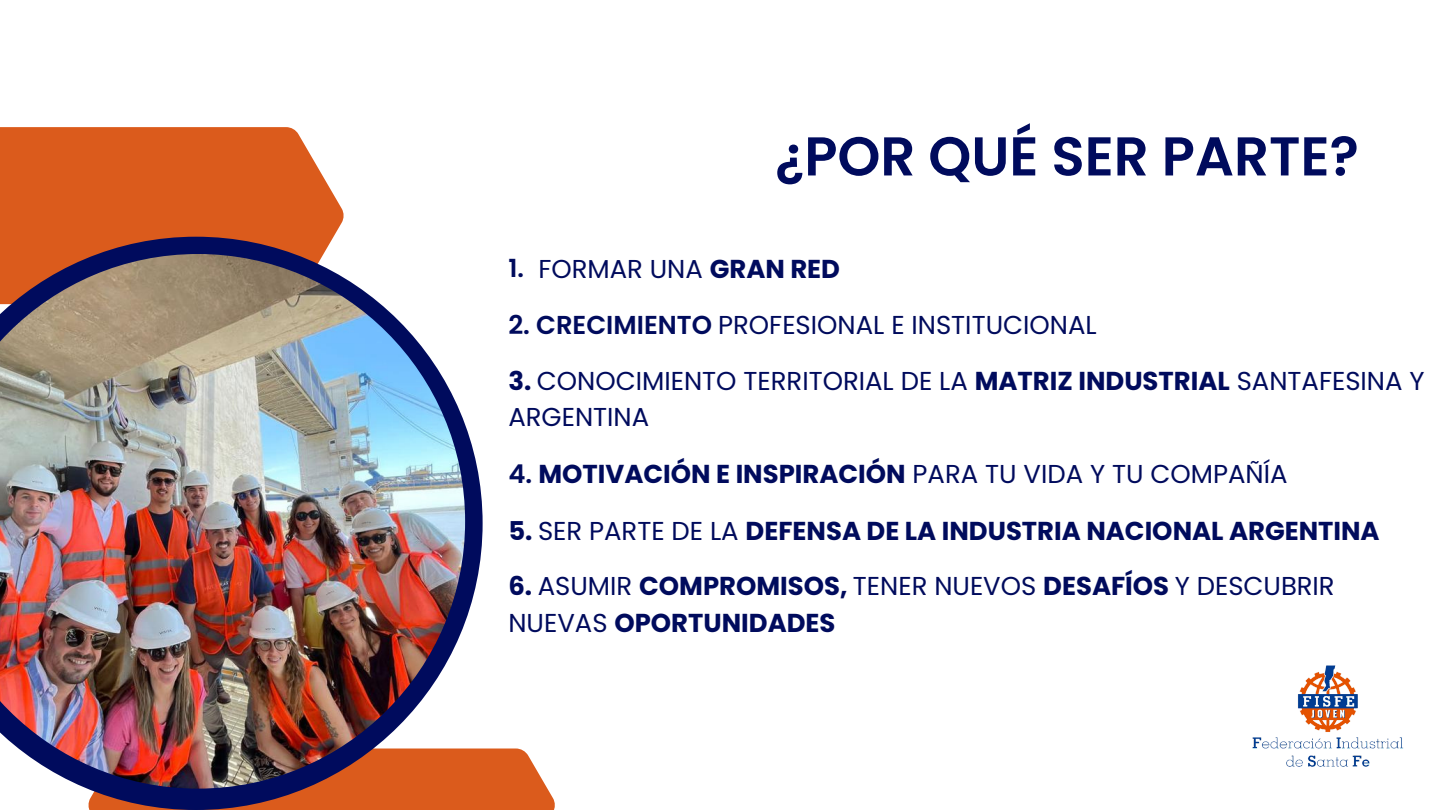
<style>
.page{position:relative;width:1440px;height:810px;background:#fff}
.page>*{position:absolute;margin:0;border:0;box-sizing:border-box;transform-origin:0 0}
.t1{font:600 54.6px "Poppins";color:#000b5d}
.t2{font:700 25.9px/36.2px "Poppins";color:#000b5d}
.t3{font:25.9px/36.2px "Poppins";color:#000b5d}
.t4{font:600 24.9px "Poppins";color:#000b5d}
.s1{font-weight:700}
.s2{font-weight:600}
.s3{font-weight:400}
</style>
<div class="page">
<div style="left:0;top:127px;width:344px;height:110px;background:#db5b1c"></div>
<svg style="left:483px;top:749px;width:72px;height:61px;fill:#db5b1c"></svg>
<img style="left:1252px;top:665px;width:151px;height:102px">
<svg style="left:0;top:237px;width:483px;height:573px"></svg>
<img style="left:0;top:254px;width:465px;height:535px">
<p class="t1" style="left:775px;top:118px;width:585px">¿POR QUÉ SER PARTE?</p>
<p class="t4" style="left:508px;top:251px;width:17px">1.</p>
<p class="t3" style="left:538px;top:251px;width:303px">FORMAR UNA <span class="s1">GRAN RED</span></p>
<p class="t3" style="left:508px;top:306px;width:590px"><span class="s2">2. CRECIMIENTO</span> PROFESIONAL E INSTITUCIONAL</p>
<p class="t3" style="left:508px;top:363px;width:918px"><span class="s1">3.</span> CONOCIMIENTO TERRITORIAL DE LA <span class="s1">MATRIZ INDUSTRIAL</span> SANTAFESINA Y<br>ARGENTINA</p>
<p class="t2" style="left:508px;top:456px;width:781px"><span class="s2">4.</span> MOTIVACIÓN E INSPIRACIÓN <span class="s3">PARA TU VIDA Y TU COMPAÑÍA</span></p>
<p class="t2" style="left:508px;top:513px;width:873px">5. <span class="s3">SER PARTE DE LA</span> DEFENSA DE LA INDUSTRIA NACIONAL ARGENTINA</p>
<p class="t2" style="left:508px;top:568px;width:828px">6. <span class="s3">ASUMIR</span> COMPROMISOS, <span class="s3">TENER NUEVOS</span> DESAFÍOS <span class="s3">Y DESCUBRIR<br>NUEVAS</span> OPORTUNIDADES</p>
</div>
